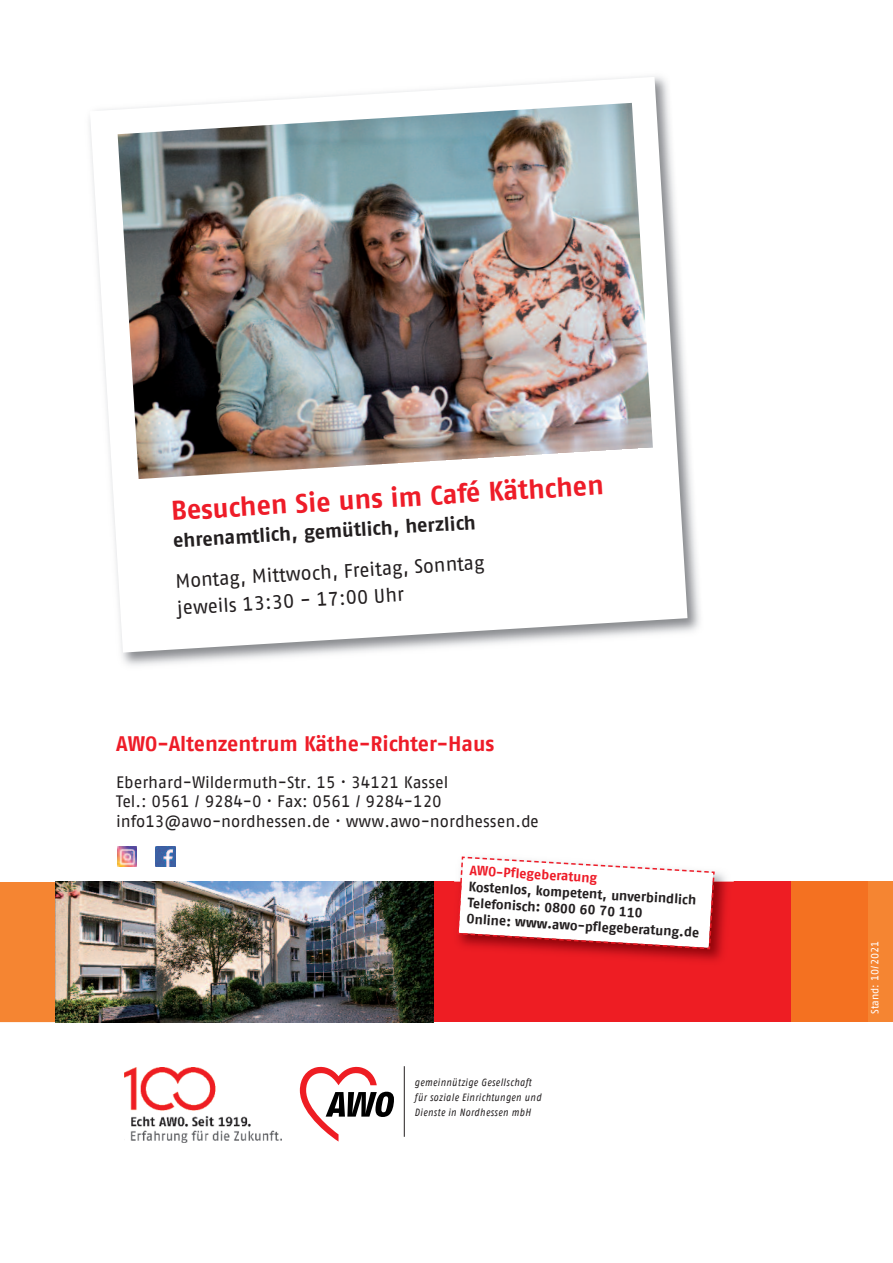
<style>
.page{position:relative;width:893px;height:1263px;background:#fff}
.page>*{position:absolute;margin:0;border:0;box-sizing:border-box;transform-origin:0 0}
.t1{font:700 27px "AWO Fago Office";color:#ee1c28}
.t2{font:700 21px "AWO Fago Office";letter-spacing:-.005em;color:#ee1c28}
.t3{font:19.5px/27.6px "AWO Fago Office";color:#231f20}
.t4{font:700 19.5px "AWO Fago Office";color:#231f20}
.t5{font:16.5px/19.8px "AWO Fago Office";color:#231f20}
.t6{font:700 13.5px "AWO Fago Office";color:#231f20}
.t7{font:700 13.5px "AWO Fago Office";color:#ee1c28}
.t8{font:italic 10.5px/15px "AWO Fago Cond";letter-spacing:.05em;color:#231f20}
.t9{font:10.5px "AWO Fago Office";color:#fff}
</style>
<div class="page">
<img style="left:89px;top:76px;width:611px;height:590px">
<svg style="left:90px;top:77px;width:597px;height:576px"></svg>
<svg style="left:55px;top:846px;width:202px;height:36px"></svg>
<div style="left:434px;top:882px;width:433px;height:140px;background:#ee1d23"></div>
<div style="left:0;top:882px;width:55px;height:138px;background:#f58532"></div>
<img style="left:55px;top:882px;width:379px;height:140px">
<svg style="left:300px;top:1066px;width:94px;height:75px"></svg>
<hr style="left:404px;top:1066px;width:1px;height:71px;background:#231f20">
<div style="left:867px;top:882px;width:26px;height:140px;background:#f58532"></div>
<div style="left:791px;top:882px;width:76px;height:140px;background:#f47121"></div>
<img style="left:125px;top:1068px;width:156px;height:75px">
<img style="left:118px;top:103px;width:535px;height:376px">
<img style="left:454px;top:872px;width:281px;height:10px">
<img style="left:528px;top:882px;width:199px;height:79px">
<img style="left:118px;top:846px;width:19px;height:20px">
<img style="left:155px;top:846px;width:20px;height:20px">
<svg style="left:456px;top:856px;width:259px;height:94px"></svg>
<h1 class="t1" style="left:170px;top:497px;width:435px;rotate:-3deg">Besuchen Sie uns im Café Käthchen</h1>
<p class="t4" style="left:172px;top:530px;width:305px;rotate:-3deg">ehrenamtlich, gemütlich, herzlich</p>
<p class="t3" style="left:175px;top:566px;width:311px;rotate:-3deg">Montag, Mittwoch, Freitag, Sonntag jeweils 13:30 - 17:00 Uhr</p>
<p class="t2" style="left:116px;top:734px;width:380px">AWO-Altenzentrum Käthe-Richter-Haus</p>
<p class="t5" style="left:116px;top:772px;width:424px">Eberhard-Wildermuth-Str. 15 ∙ 34121 Kassel<br>Tel.: 0561 / 9284-0 ∙ Fax: 0561 / 9284-120 info13@awo-nordhessen.de ∙ www.awo-nordhessen.de</p>
<p class="t7" style="left:470px;top:865px;width:129px;rotate:3deg">AWO-Pflegeberatung</p>
<p class="t6" style="left:468px;top:897px;width:177px;rotate:3deg">Telefonisch: 0800 60 70 110</p>
<p class="t6" style="left:469px;top:881px;width:229px;rotate:3deg">Ko tenlos, kompetent, unverbindlich</p>
<p class="t6" style="left:467px;top:913px;width:234px;rotate:3deg">Online: www.awo-pflegeberatung.de</p>
<p class="t8" style="left:415px;top:1075px;width:128px">gemeinnützige Gesellschaft für soziale Einrichtungen und<br>Dienste in Nordhessen mbH</p>
<p class="t9" style="left:869px;top:1014px;width:74px;rotate:-90deg">Stand: 10/2021</p>
</div>
